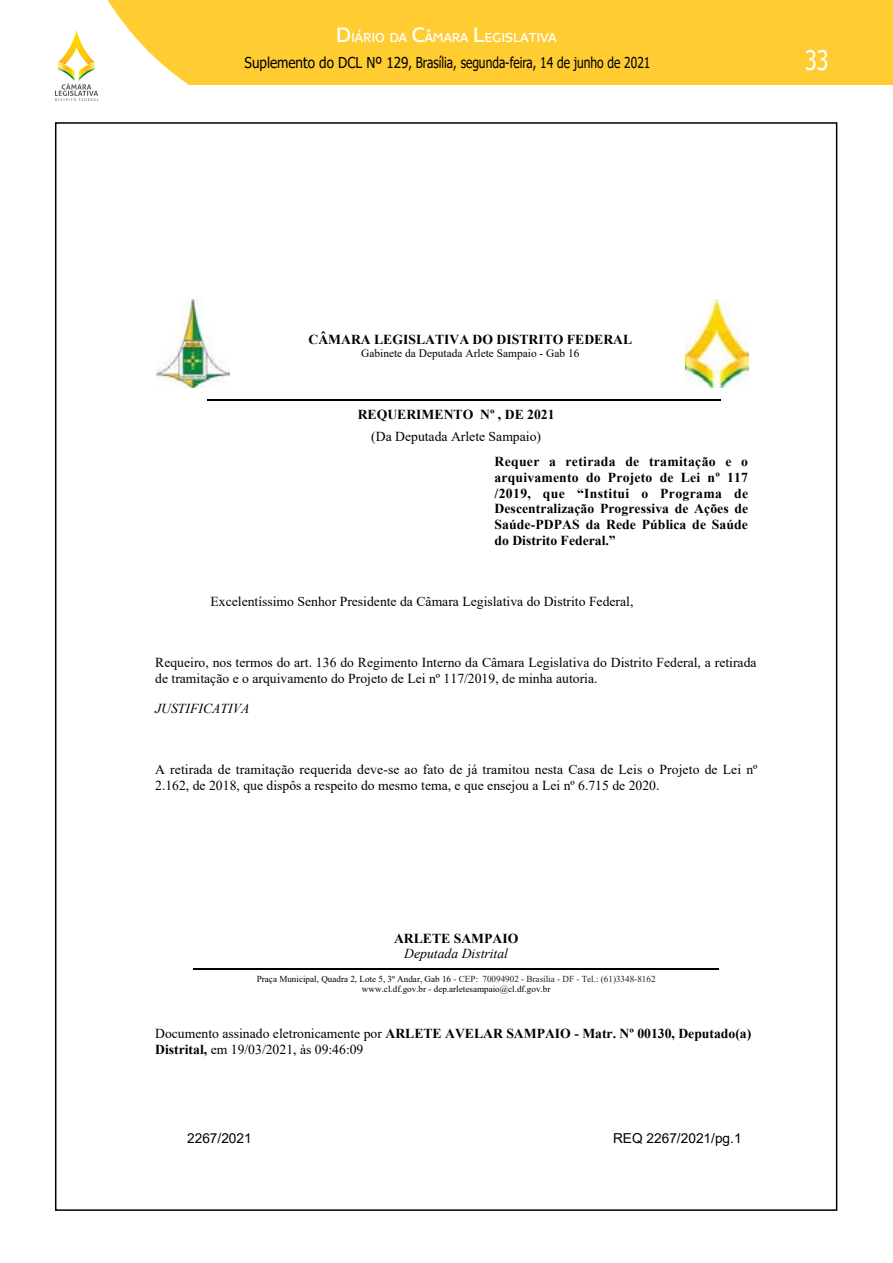
<style>
.page{position:relative;width:893px;height:1263px;background:#fff}
.page>*{position:absolute;margin:0;border:0;box-sizing:border-box;transform-origin:0 0}
.t1{font:27px "Tahoma";color:#fff;scale:.8 1}
.t2{font:15px "Tahoma";color:#000;scale:.9 1}
.t3{font:500 15px "Midiet Sans";color:#fff}
.t4{font:13.65px/15.3px "Times New Roman";color:#000}
.t5{font:700 13.65px/15.8px "Times New Roman";color:#000;text-align:justify}
.t6{font:italic 13.65px "Times New Roman";color:#000}
.t7{font:13.65px "Arial";color:#000}
.t8{font:11.4px "Times New Roman";color:#000}
.t9{font:9.15px/10.2px "Times New Roman";color:#000;text-align:center}
.s1{font-size:24px}
.s2{color:#212121}
.s3{font-weight:700}
</style>
<div class="page">
<div style="left:0;top:1px;width:892px;height:83px;background:#ffcc32"></div>
<svg style="left:0;top:0;width:188px;height:101px"></svg>
<img style="left:156px;top:300px;width:74px;height:88px">
<img style="left:685px;top:300px;width:63px;height:88px">
<hr style="left:207px;top:400px;width:514px;height:1px;background:#000">
<hr style="left:194px;top:968px;width:525px;height:2px;background:#000">
<p class="t3" style="left:336px;top:29px;width:222px"><span class="s1">D</span>IÁRIO DA <span class="s1">C</span>ÂMARA <span class="s1">L</span>EGISLATIVA</p>
<p class="t2" style="left:244px;top:52px;width:453px">Suplemento do DCL Nº 129, Brasília, segunda-feira, 14 de junho de 2021</p>
<h1 class="t1" style="left:805px;top:42px;width:31px">33</h1>
<p class="t5" style="left:308px;top:331px;width:325px">CÂMARA LEGISLATIVA DO DISTRITO FEDERAL</p>
<p class="t8" style="left:361px;top:345px;width:220px">Gabinete da Deputada Arlete Sampaio - Gab 16</p>
<p class="t5" style="left:358px;top:406px;width:198px">REQUERIMENTO Nº , DE 2021</p>
<p class="t4" style="left:371px;top:428px;width:171px">(Da Deputada Arlete Sampaio)</p>
<p class="t5" style="left:494px;top:453px;width:255px">Requer a retirada de tramitação e o arquivamento do Projeto de Lei nº 117 /2019, que “Institui o Programa de Descentralização Progressiva de Ações de Saúde-PDPAS da Rede Pública de Saúde do Distrito Federal.”</p>
<p class="t4" style="left:211px;top:593px;width:424px">Excelentíssimo Senhor Presidente da Câmara Legislativa do Distrito Federal,</p>
<p class="t4" style="left:155px;top:655px;width:603px">Requeiro, nos termos do art. 136 do Regimento Interno da Câmara Legislativa do Distrito Federal, a retirada de tramitação e o arquivamento do Projeto de Lei nº 117/2019, de minha autoria.</p>
<p class="t6" style="left:155px;top:699px;width:96px">JUSTIFICATIVA</p>
<p class="t4" style="left:155px;top:762px;width:604px">A retirada de tramitação requerida deve-se ao fato de já tramitou nesta Casa de Leis o Projeto de Lei nº<br>2.162, de 2018, que dispôs a respeito do mesmo tema, e que ensejou a Lei nº 6.715 de 2020.</p>
<p class="t5" style="left:394px;top:930px;width:126px">ARLETE SAMPAIO</p>
<p class="t6" style="left:404px;top:944px;width:105px">Deputada Distrital</p>
<p class="t9" style="left:257px;top:974px;width:400px">Praça Municipal, Quadra 2, Lote 5, 3º Andar, Gab 16 <span class="s2">- CEP: 70094902 - Brasília - DF - Tel.: (61)3348-8162 </span>www.cl.df.gov.br - dep.arletesampaio@cl.df.gov.br</p>
<p class="t4" style="left:155px;top:1025px;width:598px;line-height:15.9px">Documento assinado eletronicamente por <span class="s3">ARLETE AVELAR SAMPAIO - Matr. Nº 00130, Deputado(a)<br>Distrital,</span> em 19/03/2021, às 09:46:09</p>
<p class="t7" style="left:187px;top:1128px;width:66px">2267/2021</p>
<p class="t7" style="left:613px;top:1128px;width:130px">REQ 2267/2021/pg.1</p>
</div>
